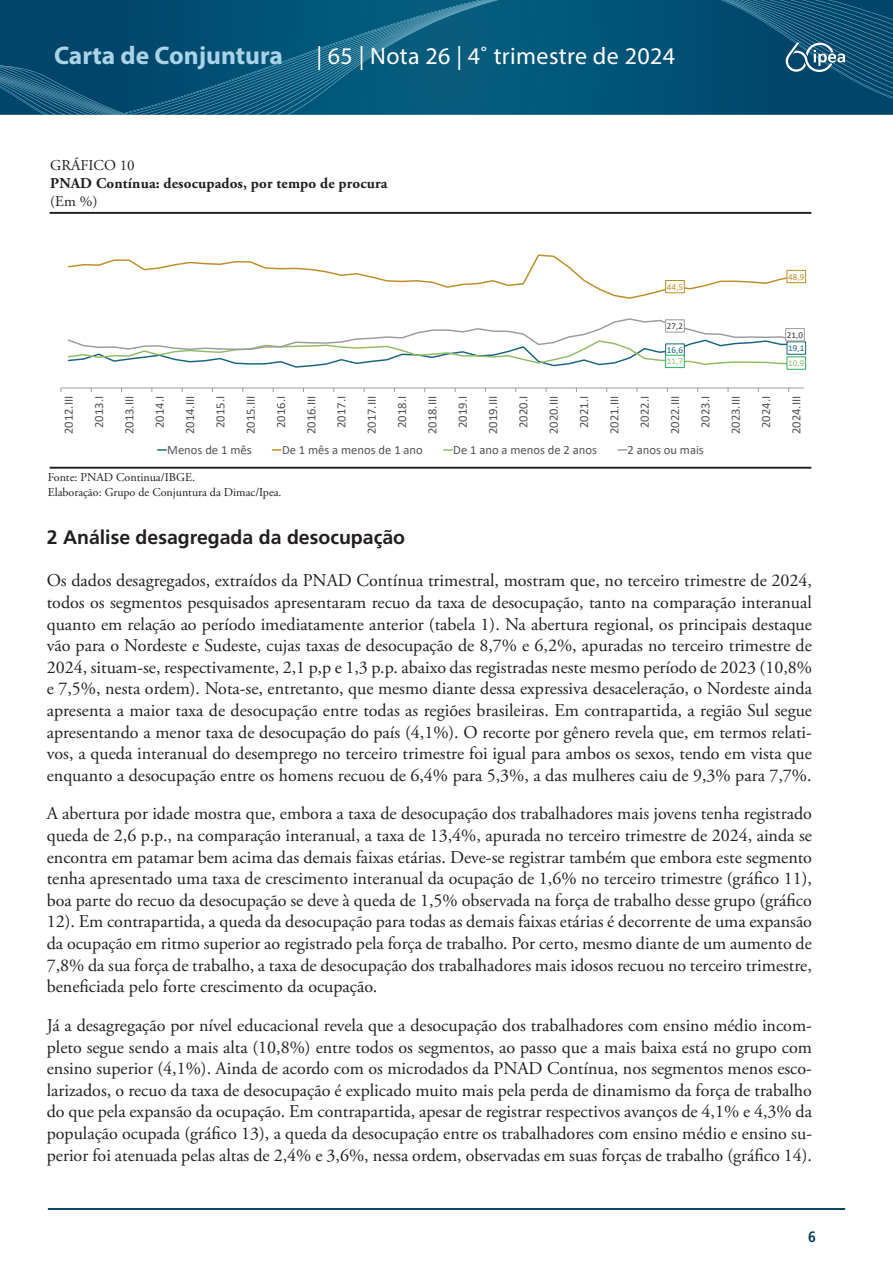
<style>
.page{position:relative;width:893px;height:1263px;background:#fff}
.page>*{position:absolute;margin:0;border:0;box-sizing:border-box;transform-origin:0 0}
.t1{font:700 25.5px "Myriad Pro";color:#abd3e8}
.t2{font:24px "Myriad Pro";letter-spacing:.015em;color:#fff}
.t3{font:700 19.5px "Frutiger LT Pro";color:#231f20}
.t4{font:18px/21.6px "Adobe Garamond Pro";color:#231f20;text-align:justify}
.t5{font:700 15px "Adobe Garamond Pro";letter-spacing:.01em;color:#231f20}
.t6{font:15px "Adobe Garamond Pro";color:#231f20}
.t7{font:700 condensed 15px "Frutiger LT Pro";color:#013d59}
.t8{font:12.6px "Calibri";color:#515455}
.t9{font:12px/14.4px "Adobe Garamond Pro";color:#231f20}
.t10{font:9px "Calibri";color:#196480}
.t11{font:9px "Calibri";color:#be8d27}
.t12{font:9px "Calibri";color:#91bc65}
.t13{font:9px "Calibri";color:#36393c}
</style>
<div class="page">
<hr style="left:48px;top:1208px;width:797px;height:2px;background:#013d59">
<svg style="left:498px;top:0;width:395px;height:115px;background:#015376"></svg>
<svg style="left:0;top:0;width:498px;height:115px;background:#095779"></svg>
<svg style="left:721px;top:0;width:172px;height:100px;background:#0f5376"></svg>
<hr style="left:50px;top:467px;width:761px;height:2px;background:#231f20">
<hr style="left:50px;top:212px;width:761px;height:2px;background:#231f20">
<hr style="left:61px;top:388px;width:743px;height:1px;background:#9a9d9e">
<svg style="left:67px;top:254px;width:731px;height:45px"></svg>
<svg style="left:67px;top:318px;width:731px;height:50px"></svg>
<div style="left:666px;top:344px;width:18px;height:12px;background:#fff"></div>
<div style="left:787px;top:342px;width:19px;height:12px;background:#fff"></div>
<div style="left:665px;top:280px;width:19px;height:13px;background:#fff;border:1px solid #be8d27"></div>
<div style="left:787px;top:270px;width:19px;height:13px;background:#fff"></div>
<div style="left:787px;top:270px;width:19px;height:13px;border:1px solid #be8d27"></div>
<div style="left:666px;top:355px;width:18px;height:13px;background:#fff"></div>
<div style="left:665px;top:355px;width:19px;height:13px;border:1px solid #2bb45f"></div>
<div style="left:787px;top:357px;width:19px;height:12px;background:#fff"></div>
<div style="left:666px;top:320px;width:18px;height:12px;background:#fff"></div>
<div style="left:786px;top:329px;width:18px;height:12px;background:#fff"></div>
<div style="left:785px;top:328px;width:19px;height:13px;border:1px solid #9a9d9e"></div>
<svg style="left:158px;top:449px;width:8px;height:2px"></svg>
<svg style="left:272px;top:449px;width:9px;height:2px"></svg>
<svg style="left:444px;top:449px;width:8px;height:2px"></svg>
<svg style="left:618px;top:449px;width:9px;height:2px"></svg>
<h1 class="t1" style="left:54px;top:39px;width:230px">Carta de Conjuntura</h1>
<h2 class="t2" style="left:316px;top:41px;width:360px">| 65 | Nota 26 | 4˚ trimestre de 2024</h2>
<p class="t6" style="left:50px;top:156px;width:86px">GRÁFICO 10</p>
<p class="t5" style="left:50px;top:174px;width:339px">PNAD Contínua: desocupados, por tempo de procura</p>
<p class="t6" style="left:50px;top:192px;width:49px">(Em %)</p>
<p class="t11" style="left:667px;top:280px;width:18px">44,5</p>
<p class="t13" style="left:667px;top:320px;width:18px">27,2</p>
<p class="t11" style="left:788px;top:270px;width:18px">48,9</p>
<p class="t13" style="left:787px;top:329px;width:18px">21,0</p>
<p class="t10" style="left:667px;top:344px;width:18px">16,6</p>
<p class="t10" style="left:788px;top:342px;width:18px">19,1</p>
<p class="t12" style="left:667px;top:355px;width:18px">11,7</p>
<p class="t12" style="left:788px;top:357px;width:18px">10,9</p>
<p class="t8" style="left:60px;top:434px;width:40px;rotate:-90deg">2012.III</p>
<p class="t8" style="left:90px;top:428px;width:33px;rotate:-90deg">2013.I</p>
<p class="t8" style="left:120px;top:434px;width:40px;rotate:-90deg">2013.III</p>
<p class="t8" style="left:151px;top:428px;width:33px;rotate:-90deg">2014.I</p>
<p class="t8" style="left:181px;top:434px;width:40px;rotate:-90deg">2014.III</p>
<p class="t8" style="left:211px;top:428px;width:33px;rotate:-90deg">2015.I</p>
<p class="t8" style="left:242px;top:434px;width:40px;rotate:-90deg">2015.III</p>
<p class="t8" style="left:272px;top:428px;width:33px;rotate:-90deg">2016.I</p>
<p class="t8" style="left:302px;top:434px;width:40px;rotate:-90deg">2016.III</p>
<p class="t8" style="left:333px;top:428px;width:33px;rotate:-90deg">2017.I</p>
<p class="t8" style="left:363px;top:434px;width:40px;rotate:-90deg">2017.III</p>
<p class="t8" style="left:393px;top:428px;width:33px;rotate:-90deg">2018.I</p>
<p class="t8" style="left:424px;top:434px;width:40px;rotate:-90deg">2018.III</p>
<p class="t8" style="left:454px;top:428px;width:33px;rotate:-90deg">2019.I</p>
<p class="t8" style="left:484px;top:434px;width:40px;rotate:-90deg">2019.III</p>
<p class="t8" style="left:515px;top:428px;width:33px;rotate:-90deg">2020.I</p>
<p class="t8" style="left:545px;top:434px;width:40px;rotate:-90deg">2020.III</p>
<p class="t8" style="left:575px;top:428px;width:33px;rotate:-90deg">2021.I</p>
<p class="t8" style="left:606px;top:434px;width:40px;rotate:-90deg">2021.III</p>
<p class="t8" style="left:636px;top:428px;width:33px;rotate:-90deg">2022.I</p>
<p class="t8" style="left:666px;top:434px;width:40px;rotate:-90deg">2022.III</p>
<p class="t8" style="left:697px;top:428px;width:33px;rotate:-90deg">2023.I</p>
<p class="t8" style="left:727px;top:434px;width:40px;rotate:-90deg">2023.III</p>
<p class="t8" style="left:757px;top:428px;width:33px;rotate:-90deg">2024.I</p>
<p class="t8" style="left:787px;top:434px;width:40px;rotate:-90deg">2024.III</p>
<p class="t8" style="left:167px;top:441px;width:86px">Menos de 1 mês</p>
<p class="t8" style="left:282px;top:441px;width:142px">De 1 mês a menos de 1 ano</p>
<p class="t8" style="left:453px;top:441px;width:145px">De 1 ano a menos de 2 anos</p>
<p class="t8" style="left:627px;top:441px;width:78px">2 anos ou mais</p>
<p class="t9" style="left:48px;top:471px;width:235px">Fonte: PNAD Continua/IBGE.<br>Elaboração: Grupo de Conjuntura da Dimac/Ipea.</p>
<p class="t3" style="left:47px;top:525px;width:360px">2 Análise desagregada da desocupação</p>
<p class="t4" style="left:47px;top:570px;width:767px">Os dados desagregados, extraídos da PNAD Contínua trimestral, mostram que, no terceiro trimestre de 2024, todos os segmentos pesquisados apresentaram recuo da taxa de desocupação, tanto na comparação interanual quanto em relação ao período imediatamente anterior (tabela 1). Na abertura regional, os principais destaque vão para o Nordeste e Sudeste, cujas taxas de desocupação de 8,7% e 6,2%, apuradas no terceiro trimestre de 2024, situam-se, respectivamente, 2,1 p,p e 1,3 p.p. abaixo das registradas neste mesmo período de 2023 (10,8% e 7,5%, nesta ordem). Nota-se, entretanto, que mesmo diante dessa expressiva desaceleração, o Nordeste ainda apresenta a maior taxa de desocupação entre todas as regiões brasileiras. Em contrapartida, a região Sul segue apresentando a menor taxa de desocupação do país (4,1%). O recorte por gênero revela que, em termos relati&shy;vos, a queda interanual do desemprego no terceiro trimestre foi igual para ambos os sexos, tendo em vista que enquanto a desocupação entre os homens recuou de 6,4% para 5,3%, a das mulheres caiu de 9,3% para 7,7%.</p>
<p class="t4" style="left:47px;top:804px;width:767px">A abertura por idade mostra que, embora a taxa de desocupação dos trabalhadores mais jovens tenha registrado queda de 2,6 p.p., na comparação interanual, a taxa de 13,4%, apurada no terceiro trimestre de 2024, ainda se encontra em patamar bem acima das demais faixas etárias. Deve-se registrar também que embora este segmento tenha apresentado uma taxa de crescimento interanual da ocupação de 1,6% no terceiro trimestre (gráfico 11), boa parte do recuo da desocupação se deve à queda de 1,5% observada na força de trabalho desse grupo (gráfico 12). Em contrapartida, a queda da desocupação para todas as demais faixas etárias é decorrente de uma expansão da ocupação em ritmo superior ao registrado pela força de trabalho. Por certo, mesmo diante de um aumento de 7,8% da sua força de trabalho, a taxa de desocupação dos trabalhadores mais idosos recuou no terceiro trimestre, beneficiada pelo forte crescimento da ocupação.</p>
<p class="t4" style="left:47px;top:1015px;width:767px">Já a desagregação por nível educacional revela que a desocupação dos trabalhadores com ensino médio incom&shy;pleto segue sendo a mais alta (10,8%) entre todos os segmentos, ao passo que a mais baixa está no grupo com ensino superior (4,1%). Ainda de acordo com os microdados da PNAD Contínua, nos segmentos menos esco&shy;larizados, o recuo da taxa de desocupação é explicado muito mais pela perda de dinamismo da força de trabalho do que pela expansão da ocupação. Em contrapartida, apesar de registrar respectivos avanços de 4,1% e 4,3% da população ocupada (gráfico 13), a queda da desocupação entre os trabalhadores com ensino médio e ensino su&shy;perior foi atenuada pelas altas de 2,4% e 3,6%, nessa ordem, observadas em suas forças de trabalho (gráfico 14).</p>
<p class="t7" style="left:808px;top:1228px;width:9px">6</p>
</div>
